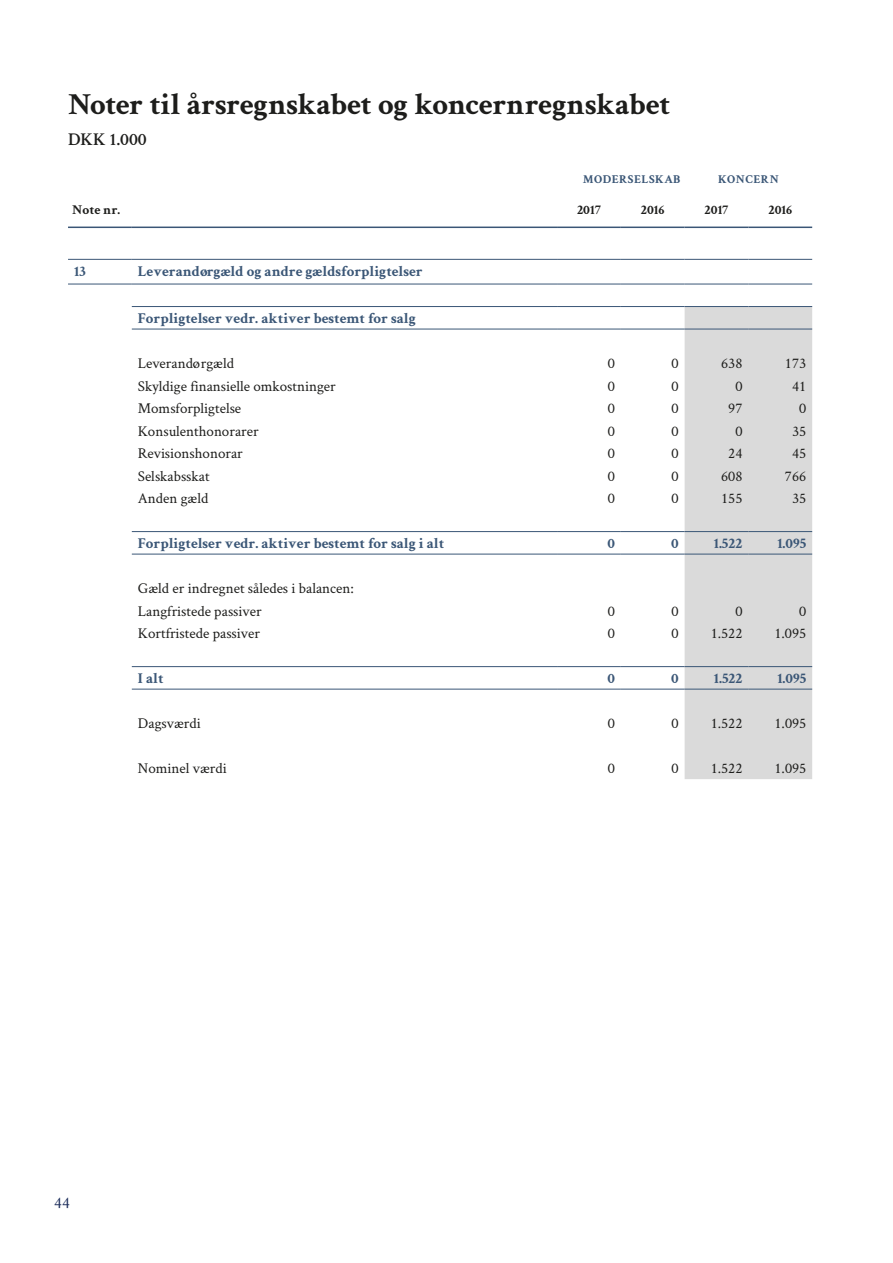
<style>
.page{position:relative;width:893px;height:1263px;background:#fff}
.page>*{position:absolute;margin:0;border:0;box-sizing:border-box;transform-origin:0 0}
.t1{font:700 30.75px "Crimson Text";letter-spacing:-.01em;color:#1d1d1b}
.t2{font:600 18px "Crimson Text";color:#1d1d1b}
.t3{font:16.5px "Crimson Text";color:#20315e}
.t4{font:15px/22.5px "Crimson Text";color:#1d1d1b}
.t5{font:700 15px "Crimson Text";color:#3a5676}
.t6{font:700 13.5px "Crimson Text";color:#1d1d1b}
.t7{font:700 12px "Crimson Text";letter-spacing:.04em;color:#3a5676}
</style>
<div class="page">
<div style="left:685px;top:307px;width:127px;height:472px;background:#dadada"></div>
<hr style="left:557px;top:227px;width:64px;height:1px;background:#3a5676">
<hr style="left:621px;top:227px;width:64px;height:1px;background:#3a5676">
<hr style="left:685px;top:227px;width:63px;height:1px;background:#3a5676">
<hr style="left:748px;top:227px;width:64px;height:1px;background:#3a5676">
<hr style="left:68px;top:227px;width:64px;height:1px;background:#3a5676">
<hr style="left:132px;top:227px;width:425px;height:1px;background:#3a5676">
<hr style="left:68px;top:259px;width:64px;height:1px;background:#3a5676">
<hr style="left:132px;top:259px;width:425px;height:1px;background:#3a5676">
<hr style="left:68px;top:284px;width:64px;height:1px;background:#3a5676">
<hr style="left:132px;top:284px;width:425px;height:1px;background:#3a5676">
<hr style="left:557px;top:259px;width:64px;height:1px;background:#3a5676">
<hr style="left:621px;top:259px;width:64px;height:1px;background:#3a5676">
<hr style="left:685px;top:259px;width:63px;height:1px;background:#3a5676">
<hr style="left:748px;top:259px;width:64px;height:1px;background:#3a5676">
<hr style="left:557px;top:284px;width:64px;height:1px;background:#3a5676">
<hr style="left:621px;top:284px;width:64px;height:1px;background:#3a5676">
<hr style="left:685px;top:284px;width:63px;height:1px;background:#3a5676">
<hr style="left:748px;top:284px;width:64px;height:1px;background:#3a5676">
<hr style="left:132px;top:531px;width:425px;height:1px;background:#3a5676">
<hr style="left:132px;top:554px;width:425px;height:1px;background:#3a5676">
<hr style="left:132px;top:306px;width:425px;height:1px;background:#3a5676">
<hr style="left:557px;top:306px;width:64px;height:1px;background:#3a5676">
<hr style="left:621px;top:306px;width:64px;height:1px;background:#3a5676">
<hr style="left:132px;top:329px;width:425px;height:1px;background:#3a5676">
<hr style="left:557px;top:329px;width:64px;height:1px;background:#3a5676">
<hr style="left:621px;top:329px;width:64px;height:1px;background:#3a5676">
<hr style="left:132px;top:666px;width:425px;height:1px;background:#3a5676">
<hr style="left:132px;top:689px;width:425px;height:1px;background:#3a5676">
<hr style="left:685px;top:306px;width:63px;height:1px;background:#3a5676">
<hr style="left:748px;top:306px;width:64px;height:1px;background:#3a5676">
<hr style="left:685px;top:329px;width:63px;height:1px;background:#3a5676">
<hr style="left:748px;top:329px;width:64px;height:1px;background:#3a5676">
<hr style="left:557px;top:531px;width:64px;height:1px;background:#3a5676">
<hr style="left:621px;top:531px;width:64px;height:1px;background:#3a5676">
<hr style="left:685px;top:531px;width:63px;height:1px;background:#3a5676">
<hr style="left:748px;top:531px;width:64px;height:1px;background:#3a5676">
<hr style="left:557px;top:554px;width:64px;height:1px;background:#3a5676">
<hr style="left:621px;top:554px;width:64px;height:1px;background:#3a5676">
<hr style="left:685px;top:554px;width:63px;height:1px;background:#3a5676">
<hr style="left:748px;top:554px;width:64px;height:1px;background:#3a5676">
<hr style="left:557px;top:666px;width:64px;height:1px;background:#3a5676">
<hr style="left:621px;top:666px;width:64px;height:1px;background:#3a5676">
<hr style="left:685px;top:666px;width:63px;height:1px;background:#3a5676">
<hr style="left:748px;top:666px;width:64px;height:1px;background:#3a5676">
<hr style="left:557px;top:689px;width:64px;height:1px;background:#3a5676">
<hr style="left:621px;top:689px;width:64px;height:1px;background:#3a5676">
<hr style="left:685px;top:689px;width:63px;height:1px;background:#3a5676">
<hr style="left:748px;top:689px;width:64px;height:1px;background:#3a5676">
<h1 class="t1" style="left:68px;top:85px;width:604px">Noter til årsregnskabet og koncernregnskabet</h1>
<p class="t2" style="left:68px;top:126px;width:80px">DKK 1.000</p>
<p class="t7" style="left:583px;top:172px;width:99px">MODERSELSKAB</p>
<p class="t7" style="left:718px;top:172px;width:62px">KONCERN</p>
<p class="t6" style="left:72px;top:201px;width:49px">Note nr.</p>
<p class="t6" style="left:577px;top:201px;width:25px">2017</p>
<p class="t6" style="left:641px;top:201px;width:25px">2016</p>
<p class="t6" style="left:705px;top:201px;width:25px">2017</p>
<p class="t6" style="left:768px;top:201px;width:25px">2016</p>
<p class="t5" style="left:74px;top:262px;width:13px">13</p>
<p class="t5" style="left:138px;top:262px;width:286px">Leverandørgæld og andre gældsforpligtelser</p>
<p class="t5" style="left:138px;top:309px;width:280px">Forpligtelser vedr. aktiver bestemt for salg</p>
<p class="t4" style="left:138px;top:351px;width:98px">Leverandørgæld</p>
<p class="t4" style="left:608px;top:351px;width:9px">0</p>
<p class="t4" style="left:671px;top:351px;width:9px">0</p>
<p class="t4" style="left:721px;top:351px;width:23px">638</p>
<p class="t4" style="left:785px;top:351px;width:23px">173</p>
<p class="t4" style="left:138px;top:374px;width:199px">Skyldige finansielle omkostninger</p>
<p class="t4" style="left:608px;top:374px;width:9px">0</p>
<p class="t4" style="left:671px;top:374px;width:9px">0</p>
<p class="t4" style="left:735px;top:374px;width:9px">0</p>
<p class="t4" style="left:792px;top:374px;width:16px">41</p>
<p class="t4" style="left:138px;top:396px;width:105px">Momsforpligtelse</p>
<p class="t4" style="left:608px;top:396px;width:9px">0</p>
<p class="t4" style="left:671px;top:396px;width:9px">0</p>
<p class="t4" style="left:728px;top:396px;width:16px">97</p>
<p class="t4" style="left:799px;top:396px;width:9px">0</p>
<p class="t4" style="left:138px;top:419px;width:122px">Konsulenthonorarer</p>
<p class="t4" style="left:608px;top:419px;width:9px">0</p>
<p class="t4" style="left:671px;top:419px;width:9px">0</p>
<p class="t4" style="left:735px;top:419px;width:9px">0</p>
<p class="t4" style="left:792px;top:419px;width:16px">35</p>
<p class="t4" style="left:138px;top:441px;width:107px">Revisionshonorar</p>
<p class="t4" style="left:608px;top:441px;width:9px">0</p>
<p class="t4" style="left:671px;top:441px;width:9px">0</p>
<p class="t4" style="left:728px;top:441px;width:16px">24</p>
<p class="t4" style="left:792px;top:441px;width:16px">45</p>
<p class="t4" style="left:138px;top:464px;width:73px">Selskabsskat</p>
<p class="t4" style="left:608px;top:464px;width:9px">0</p>
<p class="t4" style="left:671px;top:464px;width:9px">0</p>
<p class="t4" style="left:721px;top:464px;width:23px">608</p>
<p class="t4" style="left:785px;top:464px;width:23px">766</p>
<p class="t4" style="left:138px;top:486px;width:72px">Anden gæld</p>
<p class="t4" style="left:608px;top:486px;width:9px">0</p>
<p class="t4" style="left:672px;top:486px;width:9px">0</p>
<p class="t4" style="left:721px;top:486px;width:23px">155</p>
<p class="t4" style="left:792px;top:486px;width:16px">35</p>
<p class="t5" style="left:138px;top:534px;width:308px">Forpligtelser vedr. aktiver bestemt for salg i alt</p>
<p class="t5" style="left:607px;top:534px;width:9px">0</p>
<p class="t5" style="left:671px;top:534px;width:9px">0</p>
<p class="t5" style="left:714px;top:534px;width:30px">1.522</p>
<p class="t5" style="left:777px;top:534px;width:30px">1.095</p>
<p class="t4" style="left:138px;top:576px;width:217px">Gæld er indregnet således i balancen:<br>Langfristede passiver</p>
<p class="t4" style="left:608px;top:599px;width:9px">0</p>
<p class="t4" style="left:672px;top:599px;width:9px">0</p>
<p class="t4" style="left:735px;top:599px;width:9px">0</p>
<p class="t4" style="left:799px;top:599px;width:9px">0</p>
<p class="t4" style="left:138px;top:621px;width:124px">Kortfristede passiver</p>
<p class="t4" style="left:608px;top:621px;width:9px">0</p>
<p class="t4" style="left:672px;top:621px;width:9px">0</p>
<p class="t4" style="left:711px;top:621px;width:33px">1.522</p>
<p class="t4" style="left:774px;top:621px;width:33px">1.095</p>
<p class="t5" style="left:138px;top:669px;width:27px">I alt</p>
<p class="t5" style="left:607px;top:669px;width:9px">0</p>
<p class="t5" style="left:671px;top:669px;width:9px">0</p>
<p class="t5" style="left:714px;top:669px;width:30px">1.522</p>
<p class="t5" style="left:777px;top:669px;width:30px">1.095</p>
<p class="t4" style="left:138px;top:711px;width:64px">Dagsværdi</p>
<p class="t4" style="left:608px;top:711px;width:9px">0</p>
<p class="t4" style="left:672px;top:711px;width:9px">0</p>
<p class="t4" style="left:711px;top:711px;width:33px">1.522</p>
<p class="t4" style="left:774px;top:711px;width:33px">1.095</p>
<p class="t4" style="left:138px;top:756px;width:90px">Nominel værdi</p>
<p class="t4" style="left:608px;top:756px;width:9px">0</p>
<p class="t4" style="left:672px;top:756px;width:9px">0</p>
<p class="t4" style="left:711px;top:756px;width:33px">1.522</p>
<p class="t4" style="left:774px;top:756px;width:33px">1.095</p>
<p class="t3" style="left:54px;top:1191px;width:17px">44</p>
</div>
